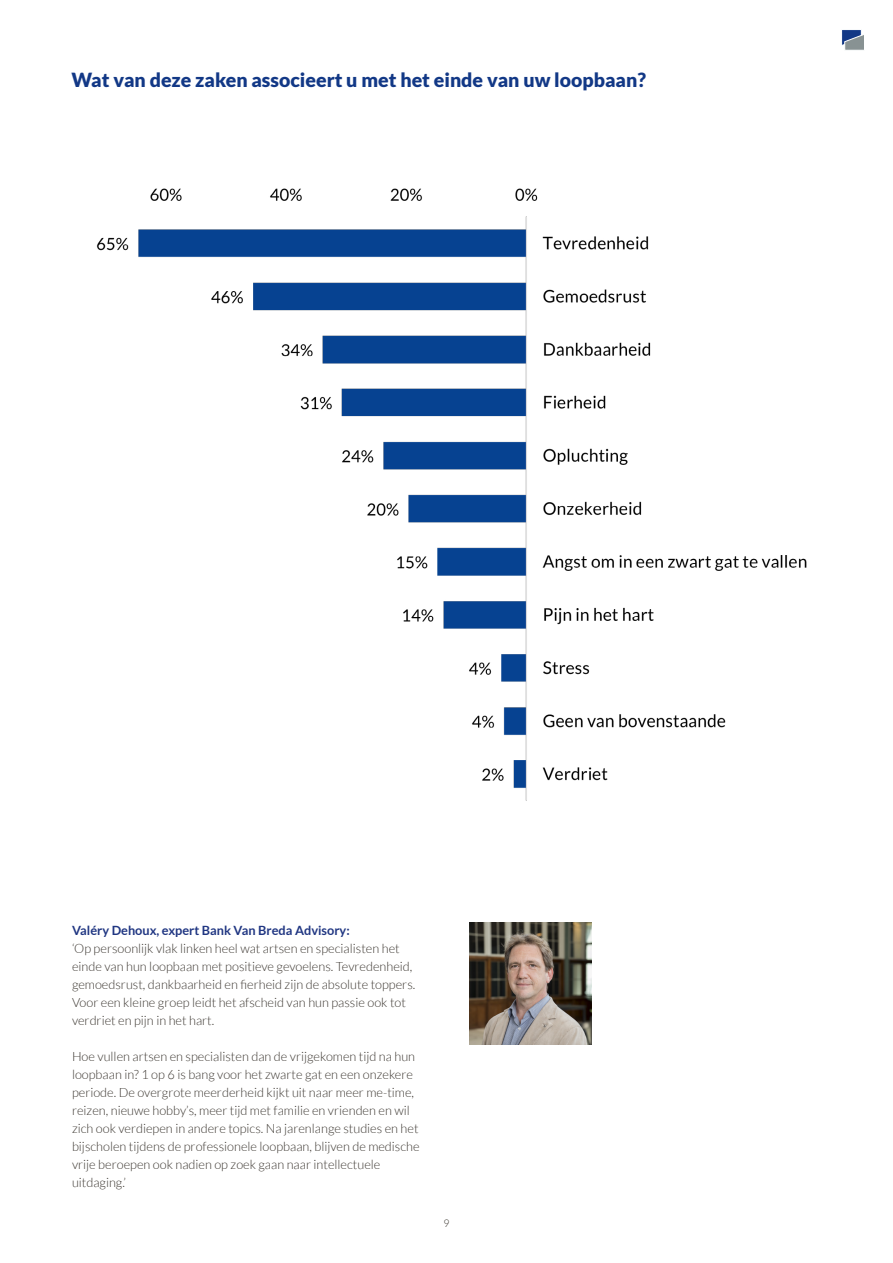
<style>
.page{position:relative;width:893px;height:1263px;background:#fff}
.page>*{position:absolute;margin:0;border:0;box-sizing:border-box;transform-origin:0 0}
.t1{font:900 19.5px "Lato";color:#123886}
.t2{font:300 12.75px/18px "Lato";color:#3c3731}
.t3{font:700 12.75px "Lato";color:#203682}
.t4{font:300 10.5px "Lato";color:#3c3831}
</style>
<div class="page">
<svg style="left:842px;top:30px;width:22px;height:20px"></svg>
<img style="left:96px;top:188px;width:711px;height:613px">
<img style="left:469px;top:923px;width:122px;height:122px">
<h1 class="t1" style="left:71px;top:68px;width:576px">Wat van deze zaken associeert u met het einde van uw loopbaan?</h1>
<p class="t3" style="left:72px;top:923px;width:279px">Valéry Dehoux, expert Bank Van Breda Advisory:</p>
<p class="t2" style="left:72px;top:940px;width:345px">‘Op persoonlijk vlak linken heel wat artsen en specialisten het einde van hun loopbaan met positieve gevoelens. Tevredenheid, gemoedsrust, dankbaarheid en fierheid zijn de absolute toppers.<br>Voor een kleine groep leidt het afscheid van hun passie ook tot verdriet en pijn in het hart.</p>
<p class="t2" style="left:72px;top:1048px;width:349px">Hoe vullen artsen en specialisten dan de vrijgekomen tijd na hun loopbaan in? 1 op 6 is bang voor het zwarte gat en een onzekere periode. De overgrote meerderheid kijkt uit naar meer me-time, reizen, nieuwe hobby’s, meer tijd met familie en vrienden en wil zich ook verdiepen in andere topics. Na jarenlange studies en het bijscholen tijdens de professionele loopbaan, blijven de medische vrije beroepen ook nadien op zoek gaan naar intellectuele uitdaging.’</p>
<p class="t4" style="left:443px;top:1217px;width:8px">9</p>
</div>
